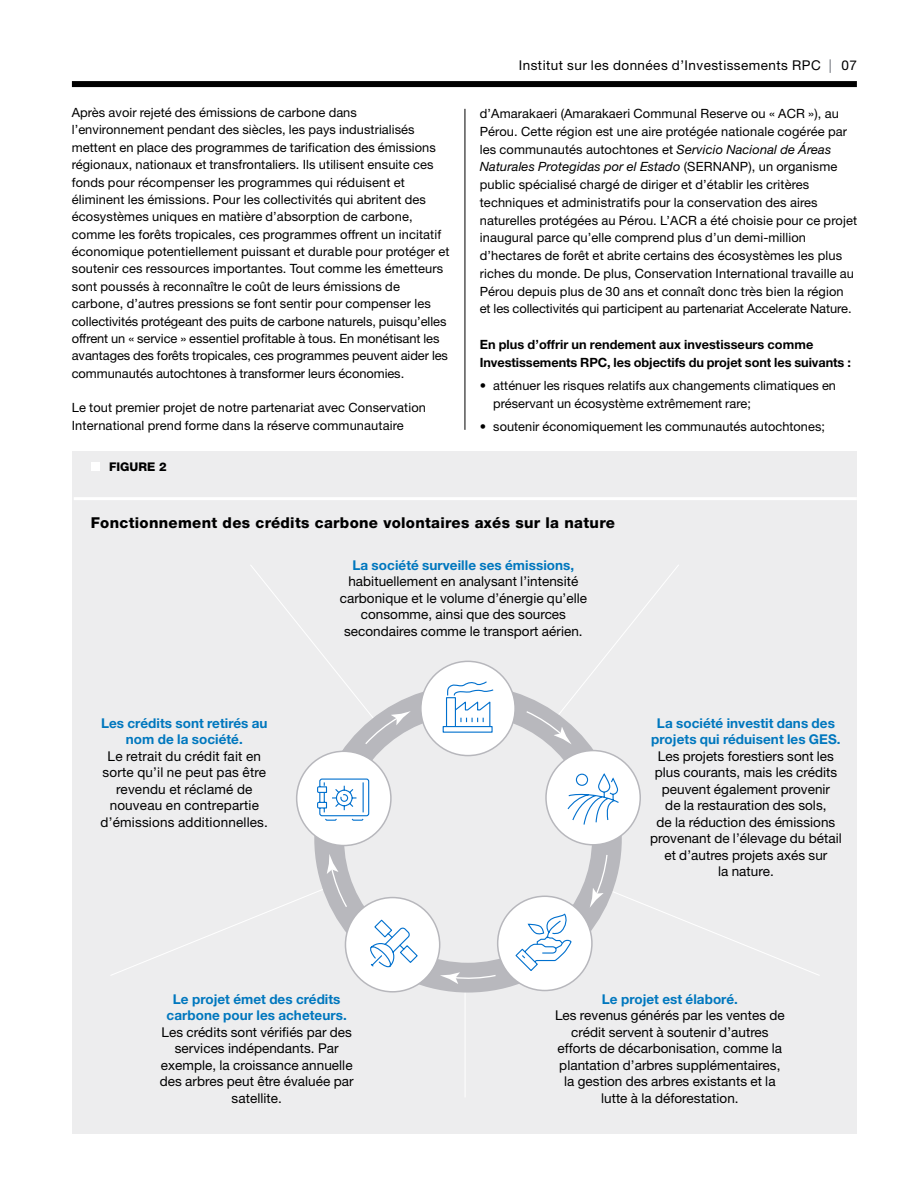
<style>
.page{position:relative;width:918px;height:1188px;background:#fff}
.page>*{position:absolute;margin:0;border:0;box-sizing:border-box;transform-origin:0 0}
.t1{font:800 15px "Helvetica Neue LT Pro";letter-spacing:.02em;color:#000}
.CPP_Body_text_2{font:13.5px/16.5px "Helvetica Neue LT Pro";letter-spacing:.005em;color:#000;text-align:center}
.CPP_Body_text_2-2{font:13.5px "Helvetica Neue LT Pro";letter-spacing:.035em;color:#000}
.CPP_Body_text_2-3{font:700 13.5px/16.5px "Helvetica Neue LT Pro";letter-spacing:.005em;color:#0077be;text-align:center}
.CPP_Body_text_2-4{font:12.75px/17.4px "Helvetica Neue LT Pro";letter-spacing:.01em;color:#000}
.CPP_Body_text_2-5{font:700 12.75px/17.7px "Helvetica Neue LT Pro";letter-spacing:-.005em;color:#000}
.t2{font:800 12px "Helvetica Neue LT Pro";color:#000}
.s1{color:#686c75}
.s2{font-style:italic}
.s3{font-weight:700;color:#0077be}
</style>
<div class="page">
<hr style="left:465px;top:109px;width:1px;height:321px;background:#000">
<div style="left:73px;top:452px;width:784px;height:682px;background:#ededee"></div>
<hr style="left:465px;top:833px;width:1px;height:264px;background:#fff">
<div style="left:91px;top:462px;width:9px;height:9px;background:#fff"></div>
<hr style="left:74px;top:497px;width:783px;height:3px;background:#fff">
<svg style="left:314px;top:685px;width:308px;height:308px"></svg>
<svg style="left:525px;top:710px;width:47px;height:34px"></svg>
<svg style="left:364px;top:711px;width:47px;height:35px"></svg>
<svg style="left:327px;top:854px;width:21px;height:55px"></svg>
<svg style="left:440px;top:972px;width:57px;height:12px"></svg>
<svg style="left:590px;top:853px;width:18px;height:55px"></svg>
<div style="left:421px;top:661px;width:94px;height:95px;background:#fff;border-radius:50%"></div>
<div style="left:420px;top:661px;width:96px;height:95px;border:2px solid #b7b7bc;border-radius:50%"></div>
<svg style="left:442px;top:681px;width:52px;height:52px"></svg>
<div style="left:297px;top:751px;width:94px;height:95px;background:#fff;border-radius:50%"></div>
<div style="left:296px;top:751px;width:96px;height:95px;border:2px solid #b7b7bc;border-radius:50%"></div>
<svg style="left:317px;top:778px;width:53px;height:43px"></svg>
<div style="left:546px;top:751px;width:94px;height:94px;background:#fff;border-radius:50%"></div>
<div style="left:545px;top:750px;width:96px;height:96px;border:2px solid #b7b7bc;border-radius:50%"></div>
<svg style="left:567px;top:774px;width:52px;height:51px"></svg>
<div style="left:576px;top:774px;width:12px;height:12px;border:1px solid #0070ce;border-radius:50%"></div>
<div style="left:345px;top:898px;width:95px;height:94px;background:#fff;border-radius:50%"></div>
<div style="left:345px;top:897px;width:95px;height:96px;border:2px solid #b7b7bc;border-radius:50%"></div>
<svg style="left:370px;top:919px;width:48px;height:49px"></svg>
<div style="left:498px;top:896px;width:94px;height:95px;background:#fff;border-radius:50%"></div>
<div style="left:497px;top:896px;width:96px;height:95px;border:2px solid #b7b7bc;border-radius:50%"></div>
<svg style="left:515px;top:913px;width:57px;height:58px"></svg>
<div style="left:72px;top:81px;width:785px;height:6px;background:#000"></div>
<p class="CPP_Body_text_2-4" style="left:72px;top:104px;width:379px">Après avoir rejeté des émissions de carbone dans l’environnement pendant des siècles, les pays industrialisés mettent en place des programmes de tarification des émissions régionaux, nationaux et transfrontaliers. Ils utilisent ensuite ces fonds pour récompenser les programmes qui réduisent et éliminent les émissions. Pour les collectivités qui abritent des écosystèmes uniques en matière d’absorption de carbone, comme les forêts tropicales, ces programmes offrent un incitatif économique potentiellement puissant et durable pour protéger et soutenir ces ressources importantes. Tout comme les émetteurs sont poussés à reconnaître le coût de leurs émissions de carbone, d’autres pressions se font sentir pour compenser les collectivités protégeant des puits de carbone naturels, puisqu’elles offrent un « service » essentiel profitable à tous. En monétisant les avantages des forêts tropicales, ces programmes peuvent aider les communautés autochtones à transformer leurs économies.</p>
<p class="CPP_Body_text_2-4" style="left:72px;top:399px;width:356px">Le tout premier projet de notre partenariat avec Conservation<br>International prend forme dans la réserve communautaire</p>
<p class="t2" style="left:109px;top:460px;width:59px">FIGURE 2</p>
<p class="CPP_Body_text_2-2" style="left:519px;top:57px;width:340px">Institut sur les données d’Investissements RPC <span class="s1">|</span> 07</p>
<p class="CPP_Body_text_2-4" style="left:480px;top:104px;width:379px">d’Amarakaeri (Amarakaeri Communal Reserve ou « ACR »), au Pérou. Cette région est une aire protégée nationale cogérée par les communautés autochtones et <span class="s2">Servicio Nacional de Áreas Naturales Protegidas por el Estado</span> (SERNANP), un organisme public spécialisé chargé de diriger et d’établir les critères techniques et administratifs pour la conservation des aires naturelles protégées au Pérou. L’ACR a été choisie pour ce projet inaugural parce qu’elle comprend plus d’un demi-million d’hectares de forêt et abrite certains des écosystèmes les plus riches du monde. De plus, Conservation International travaille au Pérou depuis plus de 30 ans et connaît donc très bien la région et les collectivités qui participent au partenariat Accelerate Nature.</p>
<p class="CPP_Body_text_2-5" style="left:480px;top:335px;width:373px">En plus d’offrir un rendement aux investisseurs comme<br>Investissements RPC, les objectifs du projet sont les suivants :</p>
<p class="CPP_Body_text_2-4" style="left:493px;top:376px;width:344px;text-indent:-14px">• atténuer les risques relatifs aux changements climatiques en préservant un écosystème extrêmement rare;</p>
<p class="CPP_Body_text_2-4" style="left:480px;top:417px;width:347px">• soutenir économiquement les communautés autochtones;</p>
<p class="t1" style="left:91px;top:514px;width:526px">Fonctionnement des crédits carbone volontaires axés sur la nature</p>
<p class="CPP_Body_text_2-3" style="left:101px;top:715px;width:168px">Les crédits sont retirés au nom de la société.</p>
<p class="CPP_Body_text_2" style="left:101px;top:748px;width:169px">Le retrait du crédit fait en sorte qu’il ne peut pas être revendu et réclamé de nouveau en contrepartie d’émissions additionnelles.</p>
<p class="CPP_Body_text_2" style="left:340px;top:556px;width:249px"><span class="s3">La société surveille ses émissions, </span>habituellement en analysant l’intensité carbonique et le volume d’énergie qu’elle consomme, ainsi que des sources secondaires comme le transport aérien.</p>
<p class="CPP_Body_text_2" style="left:650px;top:715px;width:193px"><span class="s3">La société investit dans des projets qui réduisent les GES.<br></span>Les projets forestiers sont les plus courants, mais les crédits peuvent également provenir<br>de la restauration des sols,<br>de la réduction des émissions provenant de l’élevage du bétail et d’autres projets axés sur<br>la nature.</p>
<p class="CPP_Body_text_2" style="left:160px;top:991px;width:195px"><span class="s3">Le projet émet des crédits carbone pour les acheteurs.<br></span>Les crédits sont vérifiés par des services indépendants. Par exemple, la croissance annuelle des arbres peut être évaluée par satellite.</p>
<p class="CPP_Body_text_2" style="left:555px;top:991px;width:231px"><span class="s3">Le projet est élaboré.<br></span>Les revenus générés par les ventes de crédit servent à soutenir d’autres efforts de décarbonisation, comme la plantation d’arbres supplémentaires, la gestion des arbres existants et la lutte à la déforestation.</p>
</div>
